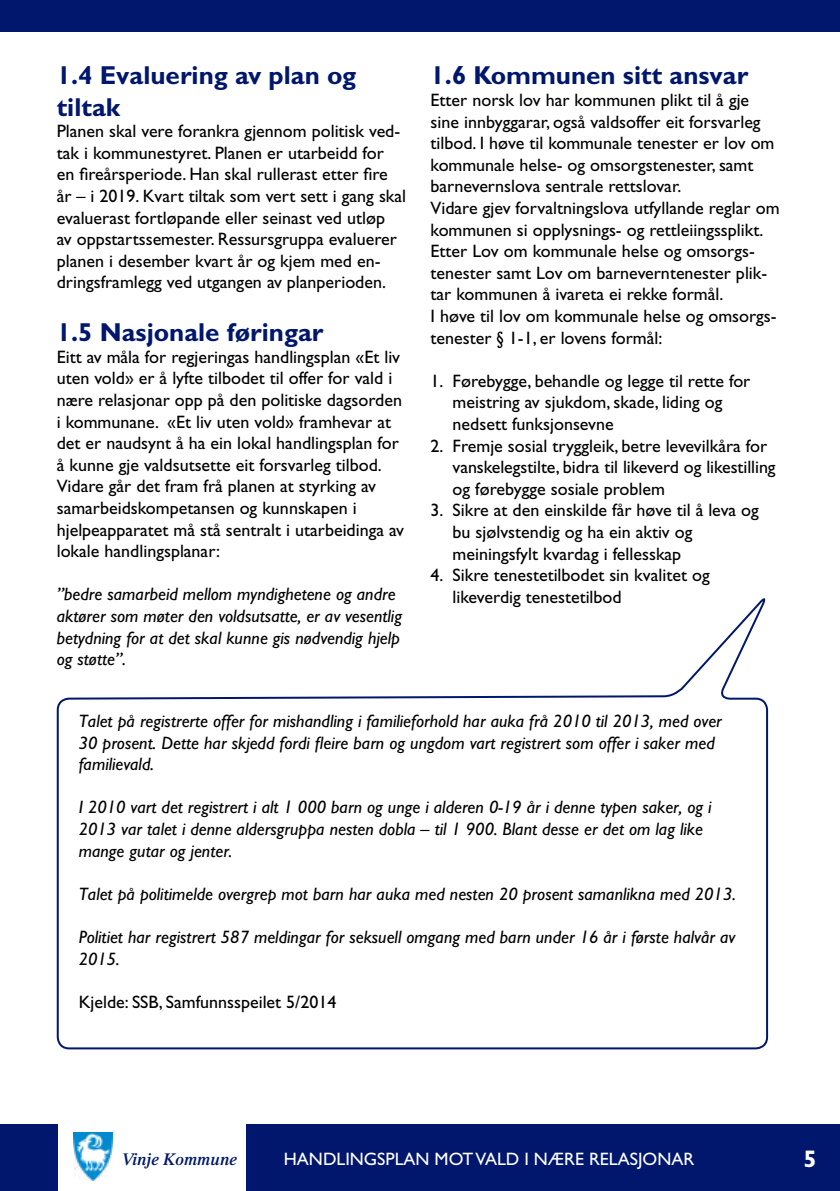
<style>
.page{position:relative;width:840px;height:1191px;background:#fff}
.page>*{position:absolute;margin:0;border:0;box-sizing:border-box;transform-origin:0 0}
.t1{font:700 26px/31.2px "Gill Sans";color:#01176d}
.t2{font:700 24px "Gill Sans";color:#fff}
.t3{font:18px/21.6px "Gill Sans";color:#000}
.t4{font:italic 18px/21.6px "M Gill Sans";color:#000}
.t5{font:18px "Gill Sans";color:#fff}
.t6{font:italic 600 17px "Times";color:#01176d}
</style>
<div class="page">
<div style="left:0;top:1124px;width:839px;height:67px;background:#01176d"></div>
<div style="left:0;top:0;width:839px;height:31px;background:#01176d"></div>
<div style="left:58px;top:1106px;width:188px;height:85px;background:#fff"></div>
<img style="left:74px;top:1132px;width:39px;height:48px">
<svg style="left:56px;top:598px;width:712px;height:452px"></svg>
<h1 class="t1" style="left:57px;top:60px;width:301px">1.4 Evaluering av plan og tiltak</h1>
<p class="t3" style="left:57px;top:120px;width:351px">Planen skal vere forankra gjennom politisk ved&shy;tak i kommunestyret. Planen er utarbeidd for en fireårsperiode. Han skal rullerast etter fire år – i 2019. Kvart tiltak som vert sett i gang skal evaluerast fortløpande eller seinast ved utløp<br>av oppstartssemester. Ressursgruppa evaluerer planen i desember kvart år og kjem med en&shy;dringsframlegg ved utgangen av planperioden.</p>
<h1 class="t1" style="left:57px;top:316px;width:268px">1.5 Nasjonale føringar</h1>
<p class="t3" style="left:57px;top:346px;width:348px">Eitt av måla for regjeringas handlingsplan «Et liv uten vold» er å lyfte tilbodet til offer for vald i nære relasjonar opp på den politiske dagsorden i kommunane. «Et liv uten vold» framhevar at det er naudsynt å ha ein lokal handlingsplan for å kunne gje valdsutsette eit forsvarleg tilbod.<br>Vidare går det fram frå planen at styrking av samarbeidskompetansen og kunnskapen i hjelpeapparatet må stå sentralt i utarbeidinga av lokale handlingsplanar:</p>
<p class="t4" style="left:57px;top:583px;width:346px">”bedre samarbeid mellom myndighetene og andre aktører som møter den voldsutsatte, er av vesentlig betydning for at det skal kunne gis nødvendig hjelp og støtte”.</p>
<h1 class="t1" style="left:430px;top:60px;width:319px">1.6 Kommunen sitt ansvar</h1>
<p class="t3" style="left:430px;top:89px;width:350px">Etter norsk lov har kommunen plikt til å gje sine innbyggarar, også valdsoffer eit forsvarleg tilbod. I høve til kommunale tenester er lov om kommunale helse- og omsorgstenester, samt barnevernslova sentrale rettslovar.<br>Vidare gjev forvaltningslova utfyllande reglar om kommunen si opplysnings- og rettleiingssplikt.<br>Etter Lov om kommunale helse og omsorgs&shy;tenester samt Lov om barneverntenester plik&shy;tar kommunen å ivareta ei rekke formål.<br>I høve til lov om kommunale helse og omsorgs&shy;tenester § 1-1, er lovens formål:</p>
<p class="t3" style="left:452px;top:370px;width:299px;text-indent:-22px">1. Førebygge, behandle og legge til rette for meistring av sjukdom, skade, liding og nedsett funksjonsevne</p>
<p class="t3" style="left:452px;top:435px;width:324px;text-indent:-22px">2. Fremje sosial tryggleik, betre levevilkåra for vanskelegstilte, bidra til likeverd og likestilling og førebygge sosiale problem</p>
<p class="t3" style="left:452px;top:499px;width:307px;text-indent:-22px">3. Sikre at den einskilde får høve til å leva og bu sjølvstendig og ha ein aktiv og meiningsfylt kvardag i fellesskap</p>
<p class="t3" style="left:452px;top:564px;width:258px;text-indent:-22px">4. Sikre tenestetilbodet sin kvalitet og likeverdig tenestetilbod</p>
<p class="t4" style="left:79px;top:710px;width:644px">Talet på registrerte offer for mishandling i familieforhold har auka frå 2010 til 2013, med over<br>30 prosent. Dette har skjedd fordi fleire barn og ungdom vart registrert som offer i saker med familievald.</p>
<p class="t4" style="left:79px;top:796px;width:634px">I 2010 vart det registrert i alt 1 000 barn og unge i alderen 0-19 år i denne typen saker, og i<br>2013 var talet i denne aldersgruppa nesten dobla – til 1 900. Blant desse er det om lag like mange gutar og jenter.</p>
<p class="t4" style="left:79px;top:883px;width:658px">Talet på politimelde overgrep mot barn har auka med nesten 20 prosent samanlikna med 2013.</p>
<p class="t4" style="left:79px;top:926px;width:657px">Politiet har registrert 587 meldingar for seksuell omgang med barn under 16 år i første halvår av<br>2015.</p>
<p class="t3" style="left:79px;top:991px;width:259px">Kjelde: SSB, Samfunnsspeilet 5/2014</p>
<p class="t6" style="left:122px;top:1149px;width:117px">Vinje Kommune</p>
<p class="t5" style="left:283px;top:1149px;width:412px">HANDLINGSPLAN MOT VALD I NÆRE RELASJONAR</p>
<h2 class="t2" style="left:803px;top:1144px;width:15px">5</h2>
</div>
